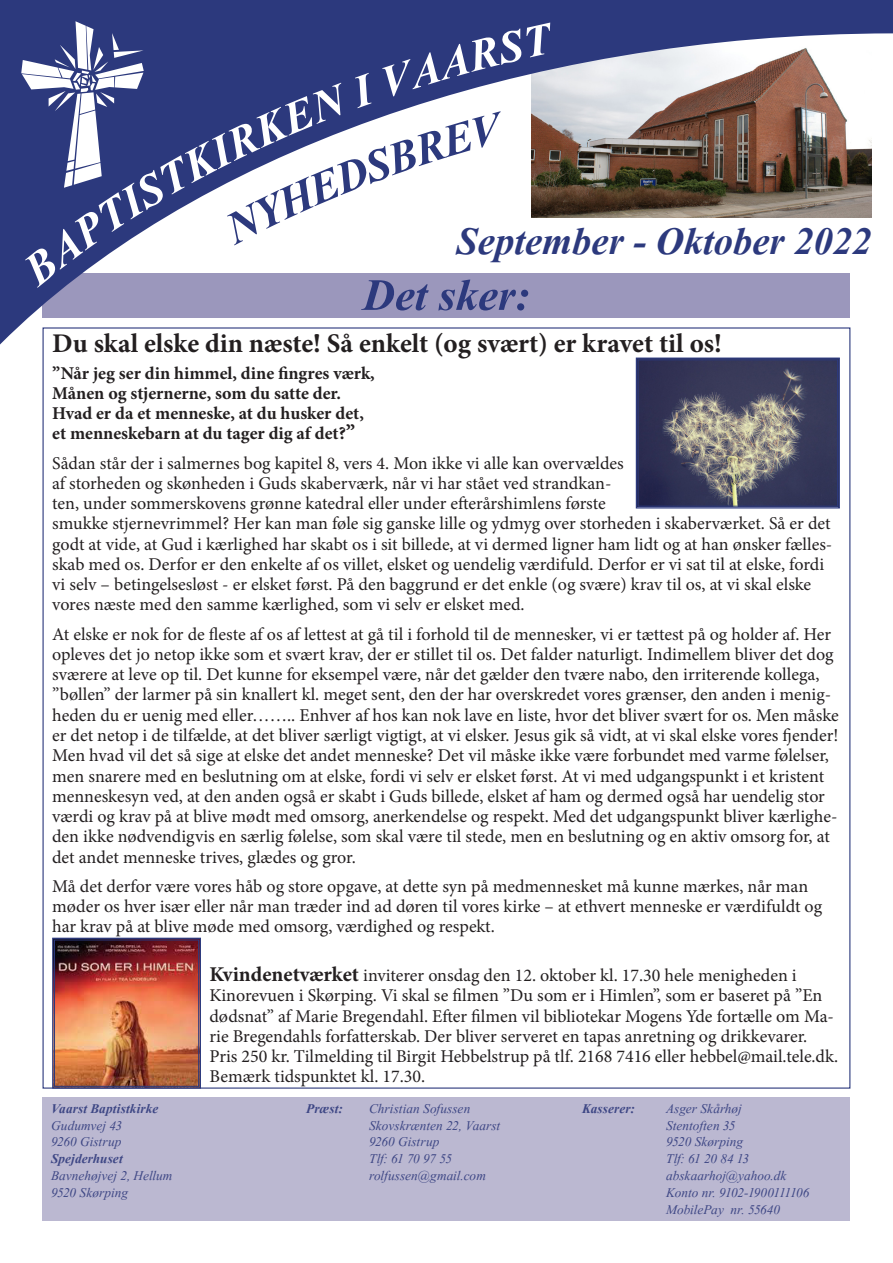
<style>
.page{position:relative;width:893px;height:1263px;background:#fff}
.page>*{position:absolute;margin:0;border:0;box-sizing:border-box;transform-origin:0 0}
.t1{font:700 55.5px "Vijaya";color:#2c397d}
.t2{font:700 48px "Vijaya";color:#2c397d}
.t3{font:700 27px "Minion Pro";color:#231f20}
.t4{font:18px/20.2px "Minion Pro";color:#231f20}
.t5{font:700 18px "Minion Pro";color:#231f20}
.t6{font:16.5px "Vijaya";color:#3e4785}
.t7{font:700 16.5px "Vijaya";letter-spacing:.01em;color:#3e4785}
.t8{font:16.5px "Vijaya";letter-spacing:-.02em;color:#3e4785}
.s1{font-size:21px}
.s2{font-weight:700;font-size:21px}
</style>
<div class="page">
<svg style="left:0;top:0;width:893px;height:358px"></svg>
<div style="left:43px;top:1097px;width:807px;height:123px;background:#bbb8d1"></div>
<svg style="left:635px;top:357px;width:205px;height:152px;background:#56566a"></svg>
<div style="left:638px;top:360px;width:200px;height:146px;border:1px solid #2c397d"></div>
<img style="left:52px;top:937px;width:150px;height:152px">
<div style="left:54px;top:940px;width:145px;height:146px;border:1px solid #2c397d"></div>
<svg style="left:19px;top:21px;width:538px;height:267px"></svg>
<p class="t2" style="left:456px;top:204px;width:417px">September - Oktober 2022</p>
<p class="t1" style="left:363px;top:251px;width:169px">Det sker:</p>
<p class="t3" style="left:52px;top:325px;width:671px">Du skal elske din næste! Så enkelt (og svært) er kravet til os!</p>
<p class="t5" style="left:52px;top:360px;width:324px">”Når jeg ser din himmel, dine fingres værk,</p>
<p class="t5" style="left:52px;top:380px;width:290px">Månen og stjernerne, som du satte der.</p>
<p class="t5" style="left:52px;top:401px;width:313px">Hvad er da et menneske, at du husker det,</p>
<p class="t5" style="left:52px;top:421px;width:305px">et menneskebarn at du tager dig af det?<span class="s1">”</span></p>
<p class="t4" style="left:52px;top:453px;width:782px">Sådan står der i salmernes bog kapitel 8, vers 4. Mon ikke vi alle kan overvældes<br>af storheden og skønheden i Guds skaberværk, når vi har stået ved strandkan-<br>ten, under sommerskovens grønne katedral eller under efterårshimlens første<br>smukke stjernevrimmel? Her kan man føle sig ganske lille og ydmyg over storheden i skaberværket. Så er det godt at vide, at Gud i kærlighed har skabt os i sit billede, at vi dermed ligner ham lidt og at han ønsker fælles&shy;skab med os. Derfor er den enkelte af os villet, elsket og uendelig værdifuld. Derfor er vi sat til at elske, fordi vi selv – betingelsesløst - er elsket først. På den baggrund er det enkle (og svære) krav til os, at vi skal elske vores næste med den samme kærlighed, som vi selv er elsket med.</p>
<p class="t4" style="left:52px;top:624px;width:788px">At elske er nok for de fleste af os af lettest at gå til i forhold til de mennesker, vi er tættest på og holder af. Her opleves det jo netop ikke som et svært krav, der er stillet til os. Det falder naturligt. Indimellem bliver det dog sværere at leve op til. Det kunne for eksempel være, når det gælder den tvære nabo, den irriterende kollega, ”bøllen” der larmer på sin knallert kl. meget sent, den der har overskredet vores grænser, den anden i menig&shy;heden du er uenig med eller…….. Enhver af hos kan nok lave en liste, hvor det bliver svært for os. Men måske er det netop i de tilfælde, at det bliver særligt vigtigt, at vi elsker. Jesus gik så vidt, at vi skal elske vores fjender!<br>Men hvad vil det så sige at elske det andet menneske? Det vil måske ikke være forbundet med varme følelser, men snarere med en beslutning om at elske, fordi vi selv er elsket først. At vi med udgangspunkt i et kristent menneskesyn ved, at den anden også er skabt i Guds billede, elsket af ham og dermed også har uendelig stor værdi og krav på at blive mødt med omsorg, anerkendelse og respekt. Med det udgangspunkt bliver kærlighe&shy;den ikke nødvendigvis en særlig følelse, som skal være til stede, men en beslutning og en aktiv omsorg for, at det andet menneske trives, glædes og gror.</p>
<p class="t4" style="left:52px;top:876px;width:772px">Må det derfor være vores håb og store opgave, at dette syn på medmennesket må kunne mærkes, når man møder os hver især eller når man træder ind ad døren til vores kirke – at ethvert menneske er værdifuldt og har krav på at blive møde med omsorg, værdighed og respekt.</p>
<p class="t4" style="left:209px;top:965px;width:626px"><span class="s2">Kvindenetværket</span> inviterer onsdag den 12. oktober kl. 17.30 hele menigheden i Kinorevuen i Skørping. Vi skal se filmen ”Du som er i Himlen”, som er baseret på ”En dødsnat” af Marie Bregendahl. Efter filmen vil bibliotekar Mogens Yde fortælle om Ma&shy;rie Bregendahls forfatterskab. Der bliver serveret en tapas anretning og drikkevarer.</p>
<p class="t4" style="left:209px;top:1046px;width:630px">Pris 250 kr. Tilmelding til Birgit Hebbelstrup på tlf. 2168 7416 eller hebbel@mail.tele.dk.</p>
<p class="t4" style="left:209px;top:1066px;width:217px">Bemærk tidspunktet kl. 17.30.</p>
<p class="t7" style="left:51px;top:1095px;width:109px">Vaarst Baptistkirke</p>
<p class="t7" style="left:306px;top:1095px;width:38px">Præst:</p>
<p class="t6" style="left:369px;top:1095px;width:103px">Christian Sofussen</p>
<p class="t7" style="left:582px;top:1095px;width:54px">Kasserer:</p>
<p class="t6" style="left:666px;top:1095px;width:77px">Asger Skårhøj</p>
<p class="t6" style="left:51px;top:1112px;width:73px">Gudumvej 43</p>
<p class="t6" style="left:369px;top:1112px;width:133px">Skovskrænten 22, Vaarst</p>
<p class="t6" style="left:666px;top:1112px;width:71px">Stentoften 35</p>
<p class="t6" style="left:51px;top:1129px;width:72px">9260 Gistrup</p>
<p class="t6" style="left:369px;top:1129px;width:72px">9260 Gistrup</p>
<p class="t6" style="left:666px;top:1129px;width:79px">9520 Skørping</p>
<p class="t7" style="left:51px;top:1146px;width:73px">Spejderhuset</p>
<p class="t8" style="left:369px;top:1146px;width:84px">Tlf: 61 70 97 55</p>
<p class="t6" style="left:666px;top:1146px;width:85px">Tlf: 61 20 84 13</p>
<p class="t6" style="left:51px;top:1162px;width:123px">Bavnehøjvej 2, Hellum</p>
<p class="t6" style="left:369px;top:1162px;width:118px">rolfussen@gmail.com</p>
<p class="t6" style="left:666px;top:1162px;width:122px">abskaarhoj@yahoo.dk</p>
<p class="t6" style="left:51px;top:1179px;width:79px">9520 Skørping</p>
<p class="t8" style="left:666px;top:1179px;width:145px">Konto nr. 9102-1900111106</p>
<p class="t6" style="left:666px;top:1196px;width:115px">MobilePay nr. 55640</p>
</div>
